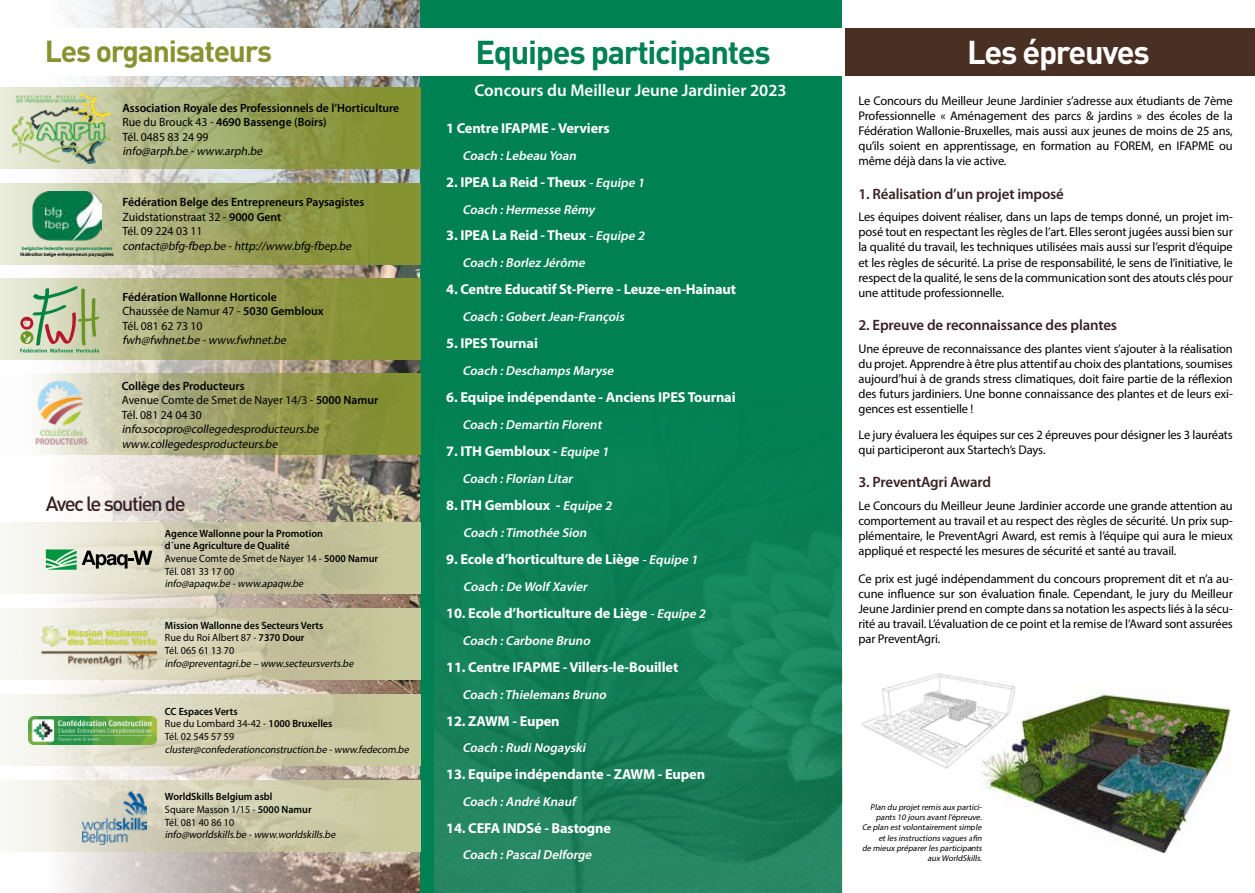
<style>
.page{position:relative;width:1255px;height:893px;background:#fff}
.page>*{position:absolute;margin:0;border:0;box-sizing:border-box;transform-origin:0 0}
.t1{font:700 32.55px "DIN Pro";letter-spacing:-.04em;color:#008153}
.t2{font:700 32.55px "DIN Pro";letter-spacing:-.04em;color:#fff}
.t3{font:700 30px "DIN Pro";letter-spacing:-.04em;color:#859330}
.t4{font:500 20.4px "DIN Pro";letter-spacing:-.07em;color:#382127}
.t5{font:600 17.1px "Myriad Pro";color:#fff}
.t6{font:600 15px "Myriad Pro";letter-spacing:-.01em;color:#382127}
.t7{font:700 14.4px "Myriad Pro";letter-spacing:-.01em;color:#fff}
.t8{font:italic 600 12.9px "Myriad Pro";color:#fff}
.t9{font:12.6px/15.1px "Myriad Pro";letter-spacing:-.01em;color:#000;text-align:justify}
.t10{font:600 12px/14.4px "Myriad Pro";color:#000}
.t11{font:italic 12px/14.4px "Myriad Pro";color:#000}
.t12{font:12px/14.4px "Myriad Pro";color:#000}
.t13{font:600 10.5px/12.6px "Myriad Pro";color:#000}
.t14{font:italic 10.5px "Myriad Pro";letter-spacing:-.015em;color:#000}
.t15{font:10.5px/12.6px "Myriad Pro";color:#000}
.t16{font:italic 8.4px/10.2px "Myriad Pro";color:#000;text-align:right}
.t17{font:700 4.65px "Century Gothic";letter-spacing:-.02em;color:#000}
.t18{font:700 4.65px "Century Gothic";letter-spacing:-.02em;color:#007946}
.s1{font-weight:400}
.s2{font-weight:600}
.s3{font-weight:600;font-style:italic;font-size:12.9px}
</style>
<div class="page">
<img style="left:0;top:0;width:420px;height:893px">
<div style="left:420px;top:0;width:422px;height:893px;background:#008153"></div>
<img style="left:434px;top:486px;width:408px;height:407px">
<div style="left:0;top:28px;width:1254px;height:48px;background:#fff"></div>
<div style="left:845px;top:28px;width:409px;height:48px;background:#4a2f23"></div>
<svg style="left:0;top:88px;width:420px;height:81px;background:#9ea864"></svg>
<img style="left:12px;top:93px;width:98px;height:71px">
<svg style="left:0;top:278px;width:420px;height:82px;background:#a1a763"></svg>
<svg style="left:20px;top:286px;width:79px;height:67px;background:#b5be99"></svg>
<svg style="left:0;top:373px;width:420px;height:82px;background:#aaae76"></svg>
<img style="left:34px;top:378px;width:54px;height:69px">
<svg style="left:0;top:780px;width:420px;height:71px;background:#d5d4b9"></svg>
<img style="left:83px;top:792px;width:63px;height:52px">
<svg style="left:0;top:608px;width:420px;height:71px;background:#d3d1b3"></svg>
<img style="left:41px;top:626px;width:115px;height:43px">
<svg style="left:0;top:694px;width:420px;height:71px;background:#d5d4b7"></svg>
<img style="left:29px;top:717px;width:128px;height:27px">
<svg style="left:0;top:522px;width:420px;height:71px;background:#d2d0b4"></svg>
<svg style="left:46px;top:549px;width:106px;height:21px;background:#87a288"></svg>
<svg style="left:0;top:183px;width:420px;height:82px;background:#a5ad6c"></svg>
<img style="left:32px;top:192px;width:70px;height:48px">
<img style="left:861px;top:673px;width:154px;height:96px">
<img style="left:971px;top:687px;width:260px;height:165px">
<h2 class="t3" style="left:45px;top:31px;width:229px">Les organisateurs</h2>
<p class="t10" style="left:122px;top:101px;width:278px">Association Royale des Professionnels de l’Horticulture<br><span class="s1">Rue du Brouck 43 -</span> 4690 Bassenge (Boirs)<br><span class="s1">Tél. 0485 83 24 99</span></p>
<p class="t11" style="left:122px;top:144px;width:144px">info@arph.be -www.arph.be</p>
<p class="t10" style="left:122px;top:195px;width:243px">Fédération Belge des Entrepreneurs Paysagistes<br><span class="s1">Zuidstationstraat 32 -</span> 9000 Gent<br><span class="s1">Tél. 09 224 03 11</span></p>
<p class="t18" style="left:22px;top:245px;width:92px">belgische federatie voor groenvoorzieners</p>
<p class="t11" style="left:122px;top:238px;width:233px">contact@bfg-fbep.be -http://www.bfg-fbep.be</p>
<p class="t17" style="left:21px;top:251px;width:95px">fédération belge entrepreneurs paysagistes</p>
<p class="t10" style="left:122px;top:290px;width:203px">Fédération Wallonne Horticole<br><span class="s1">Chaussée de Namur 47 -</span> 5030 Gembloux<br><span class="s1">Tél. 081 62 73 10</span></p>
<p class="t11" style="left:122px;top:332px;width:168px">fwh@fwhnet.be -www.fwhnet.be</p>
<p class="t12" style="left:122px;top:379px;width:258px"><span class="s2">Collège des Producteurs<br></span>Avenue Comte de Smet de Nayer 14/3 - <span class="s2">5000 Namur<br></span>Tél. 081 24 04 30</p>
<p class="t11" style="left:122px;top:422px;width:201px">info.socopro@collegedesproducteurs.be www.collegedesproducteurs.be</p>
<h3 class="t4" style="left:46px;top:490px;width:141px">Avec le soutien de</h3>
<p class="t13" style="left:165px;top:527px;width:215px">Agence Wallonne pour la Promotion<br>d´une Agriculture de Qualité<br><span class="s1">Avenue Comte de Smet de Nayer 14 -</span> 5000 Namur<br><span class="s1">Tél. 081 33 17 00</span></p>
<p class="t14" style="left:165px;top:577px;width:142px">info@apaqw.be -www.apaqw.be</p>
<p class="t13" style="left:165px;top:619px;width:160px">Mission Wallonne des Secteurs Verts<br><span class="s1">Rue du Roi Albert 87 -</span> 7370 Dour<br><span class="s1">Tél. 065 61 13 70</span></p>
<p class="t14" style="left:165px;top:657px;width:192px">info@preventagri.be – www.secteursverts.be</p>
<p class="t15" style="left:165px;top:705px;width:169px"><span class="s2">CC Espaces Verts<br></span>Rue du Lombard 34-42 - <span class="s2">1000 Bruxelles<br></span>Tél. 02 545 57 59</p>
<p class="t14" style="left:165px;top:743px;width:247px">cluster@confederationconstruction.be -www.fedecom.be</p>
<p class="t13" style="left:165px;top:791px;width:148px">WorldSkills Belgium asbl<br><span class="s1">Square Masson 1/15 -</span> 5000 Namur<br><span class="s1">Tél. 081 40 86 10</span></p>
<p class="t14" style="left:165px;top:828px;width:174px">info@worldskills.be -www.worldskills.be</p>
<h1 class="t1" style="left:475px;top:31px;width:297px">Equipes participantes</h1>
<h1 class="t2" style="left:967px;top:31px;width:184px">Les épreuves</h1>
<h3 class="t5" style="left:474px;top:80px;width:313px">Concours du Meilleur Jeune Jardinier 2023</h3>
<p class="t7" style="left:446px;top:120px;width:165px">1 Centre IFAPME - Verviers</p>
<p class="t8" style="left:462px;top:148px;width:118px">Coach :Lebeau Yoan</p>
<p class="t7" style="left:446px;top:174px;width:202px">2. IPEA La Reid - Theux <span class="s3">-Equipe 1</span></p>
<p class="t8" style="left:462px;top:202px;width:136px">Coach :Hermesse Rémy</p>
<p class="t7" style="left:446px;top:228px;width:202px">3. IPEA La Reid - Theux <span class="s3">-Equipe 2</span></p>
<p class="t8" style="left:462px;top:256px;width:126px">Coach :Borlez Jérôme</p>
<p class="t7" style="left:446px;top:281px;width:291px">4. Centre Educatif St-Pierre - Leuze-en-Hainaut</p>
<p class="t8" style="left:462px;top:310px;width:166px">Coach :GobertJean-François</p>
<p class="t7" style="left:446px;top:335px;width:93px">5. IPES Tournai</p>
<p class="t8" style="left:462px;top:364px;width:155px">Coach :Deschamps Maryse</p>
<p class="t7" style="left:446px;top:389px;width:291px">6. Equipe indépendante - Anciens IPES Tournai</p>
<p class="t8" style="left:462px;top:418px;width:143px">Coach :Demartin Florent</p>
<p class="t7" style="left:446px;top:443px;width:167px">7. ITH Gembloux - <span class="s3">Equipe 1</span></p>
<p class="t8" style="left:462px;top:471px;width:114px">Coach :Florian Litar</p>
<p class="t7" style="left:446px;top:497px;width:169px">8. ITH Gembloux - <span class="s3">Equipe 2</span></p>
<p class="t8" style="left:463px;top:525px;width:127px">Coach :Timothée Sion</p>
<p class="t7" style="left:446px;top:551px;width:255px">9. Ecole d’horticulture de Liège <span class="s3">-Equipe 1</span></p>
<p class="t8" style="left:463px;top:579px;width:128px">Coach :De Wolf Xavier</p>
<p class="t7" style="left:446px;top:605px;width:263px">10. Ecole d’horticulture de Liège <span class="s3">-Equipe 2</span></p>
<p class="t8" style="left:462px;top:633px;width:131px">Coach :Carbone Bruno</p>
<p class="t7" style="left:446px;top:659px;width:233px">11. Centre IFAPME - Villers-le-Bouillet</p>
<p class="t8" style="left:462px;top:687px;width:148px">Coach :Thielemans Bruno</p>
<p class="t7" style="left:446px;top:713px;width:115px">12. ZAWM - Eupen</p>
<p class="t8" style="left:462px;top:741px;width:127px">Coach :RudiNogayski</p>
<p class="t7" style="left:446px;top:766px;width:260px">13. Equipe indépendante - ZAWM - Eupen</p>
<p class="t8" style="left:462px;top:795px;width:114px">Coach :André Knauf</p>
<p class="t7" style="left:446px;top:820px;width:166px">14. CEFA INDSé - Bastogne</p>
<p class="t8" style="left:462px;top:847px;width:133px">Coach :PascalDelforge</p>
<p class="t9" style="left:858px;top:93px;width:376px">Le Concours du Meilleur Jeune Jardinier s’adresse aux étudiants de 7ème Professionnelle « Aménagement des parcs &amp; jardins » des écoles de la Fédération Wallonie-Bruxelles, mais aussi aux jeunes de moins de 25 ans, qu’ils soient en apprentissage, en formation au FOREM, en IFAPME ou même déjà dans la vie active.</p>
<p class="t6" style="left:858px;top:185px;width:207px">1. Réalisation d’un projet imposé</p>
<p class="t9" style="left:858px;top:209px;width:376px">Les équipes doivent réaliser, dans un laps de temps donné, un projet im&shy;posé tout en respectant les règles de l’art. Elles seront jugées aussi bien sur la qualité du travail, les techniques utilisées mais aussi sur l’esprit d’équipe et les règles de sécurité. La prise de responsabilité, le sens de l’initiative, le respect de la qualité, le sens de la communication sont des atouts clés pour une attitude professionnelle.</p>
<p class="t6" style="left:858px;top:317px;width:260px">2. Epreuve de reconnaissance des plantes</p>
<p class="t9" style="left:858px;top:341px;width:376px">Une épreuve de reconnaissance des plantes vient s’ajouter à la réalisation du projet. Apprendre à être plus attentif au choix des plantations, soumises aujourd’hui à de grands stress climatiques, doit faire partie de la réflexion des futurs jardiniers. Une bonne connaissance des plantes et de leurs exi&shy;gences est essentielle !</p>
<p class="t9" style="left:858px;top:427px;width:376px">Le jury évaluera les équipes sur ces 2 épreuves pour désigner les 3 lauréats qui participeront aux Startech’s Days.</p>
<p class="t6" style="left:858px;top:474px;width:134px">3. PreventAgri Award</p>
<p class="t9" style="left:858px;top:498px;width:376px">Le Concours du Meilleur Jeune Jardinier accorde une grande attention au comportement au travail et au respect des règles de sécurité. Un prix sup&shy;plémentaire, le PreventAgri Award, est remis à l’équipe qui aura le mieux appliqué et respecté les mesures de sécurité et santé au travail.</p>
<p class="t9" style="left:858px;top:570px;width:376px">Ce prix est jugé indépendamment du concours proprement dit et n’a au&shy;cune influence sur son évaluation finale. Cependant, le jury du Meilleur Jeune Jardinier prend en compte dans sa notation les aspects liés à la sécu&shy;rité au travail. L’évaluation de ce point et la remise de l’Award sont assurées par PreventAgri.</p>
<p class="t16" style="left:862px;top:802px;width:123px">Plan du projetremis aux partici&shy;pants 10 jours avantl’épreuve.<br>Ce plan estvolontairementsimple etles instructions vagues afin<br>de mieux préparerles participants aux WorldSkills.</p>
</div>
